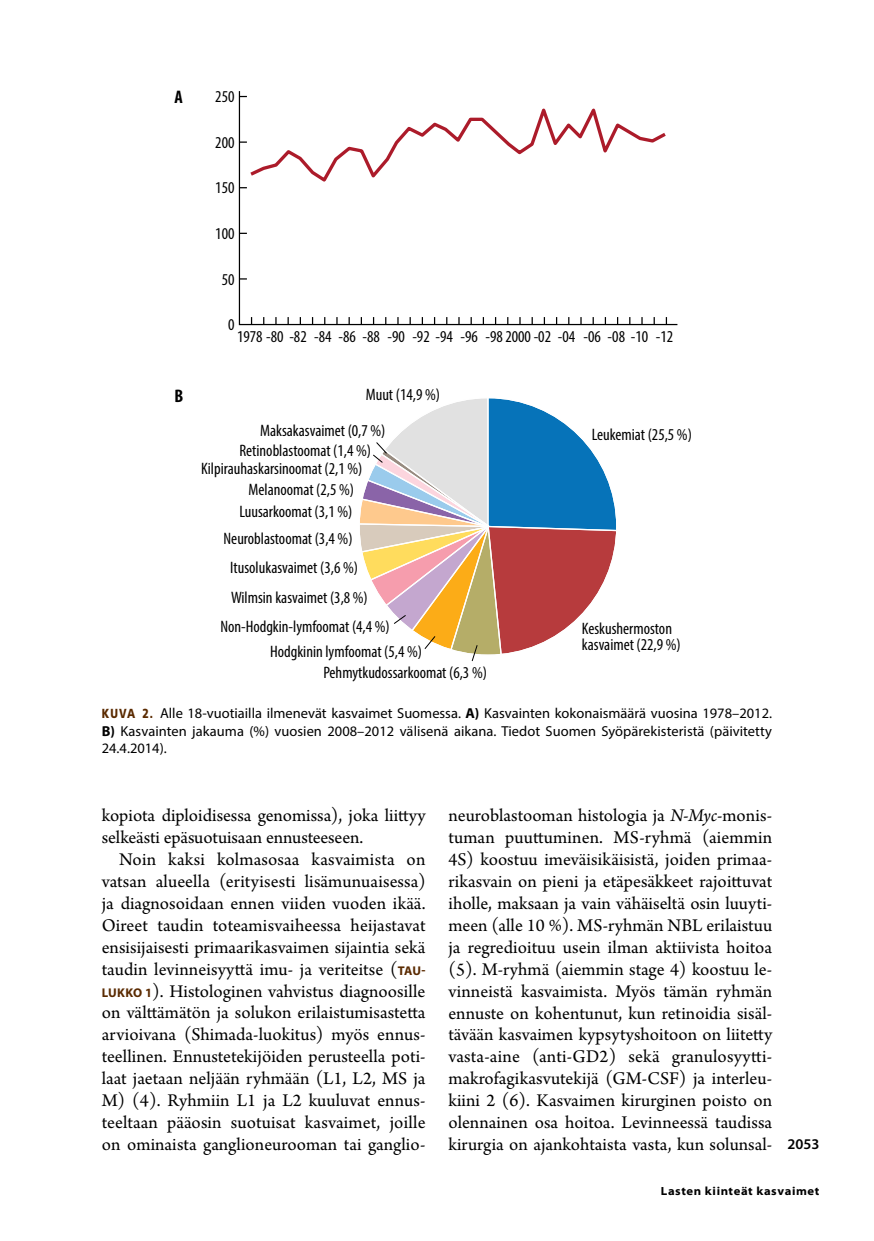
<style>
.page{position:relative;width:874px;height:1241px;background:#fff}
.page>*{position:absolute;margin:0;border:0;box-sizing:border-box;transform-origin:0 0}
.t1{font:18.9px/21.9px "Arno Pro";color:#000;text-align:justify}
.t2{font:700 condensed 18.2px "Myriad Pro";color:#000}
.t3{font:condensed 16.62px/35.7px "Myriad Pro";color:#000}
.t4{font:600 14.88px "Myriad Pro";color:#000}
.t5{font:14.35px/17.5px "Myriad Pro";letter-spacing:.005em;color:#000;text-align:justify}
.t6{font:700 semi-expanded 11.9px "Myriad Pro";letter-spacing:.05em;color:#000}
.s1{font-family:"Frutiger LT Std";font-weight:900;font-size:13.12px;color:#5a2a00}
.s2{font-weight:700}
.s3{font-family:"Myriad Pro";font-weight:700;font-size:12.6px;color:#5a2a00}
.s4{font-style:italic}
</style>
<div class="page">
<svg style="left:238px;top:91px;width:440px;height:235px"></svg>
<svg style="left:299px;top:317px;width:2px;height:7px"></svg>
<svg style="left:360px;top:317px;width:2px;height:7px"></svg>
<svg style="left:421px;top:317px;width:2px;height:7px"></svg>
<svg style="left:482px;top:317px;width:2px;height:7px"></svg>
<svg style="left:494px;top:317px;width:2px;height:7px"></svg>
<svg style="left:555px;top:317px;width:2px;height:7px"></svg>
<svg style="left:616px;top:317px;width:2px;height:7px"></svg>
<svg style="left:239px;top:96px;width:430px;height:92px"></svg>
<svg style="left:360px;top:398px;width:256px;height:264px"></svg>
<p class="t2" style="left:174px;top:85px;width:10px">A</p>
<p class="t2" style="left:174px;top:384px;width:10px">B</p>
<p class="t3" style="left:215px;top:78px;width:21px">250</p>
<p class="t3" style="left:215px;top:124px;width:21px">200</p>
<p class="t3" style="left:215px;top:170px;width:21px">150</p>
<p class="t3" style="left:215px;top:215px;width:21px">100</p>
<p class="t3" style="left:221px;top:261px;width:14px">50</p>
<p class="t3" style="left:228px;top:307px;width:8px">0</p>
<p class="t3" style="left:237px;top:318px;width:437px">1978 -80 -82 -84 -86 -88 -90 -92 -94 -96 -982000 -02 -04 -06 -08 -10 -12</p>
<p class="t3" style="left:260px;top:376px;width:181px;text-indent:105px">Muut (14,9 %)<br>Maksakasvaimet (0,7 %)</p>
<p class="t3" style="left:201px;top:441px;width:171px;line-height:18.2px;text-indent:38px">Retinoblastoomat (1,4 %)<br>Kilpirauhaskarsinoomat (2,1 %)</p>
<p class="t3" style="left:239px;top:478px;width:116px;line-height:22.4px;text-align:center">Melanoomat (2,5 %)<br>Luusarkoomat (3,1 %)</p>
<p class="t3" style="left:223px;top:520px;width:130px">Neuroblastoomat (3,4 %)</p>
<p class="t3" style="left:230px;top:549px;width:129px">Itusolukasvaimet (3,6 %)</p>
<p class="t3" style="left:231px;top:579px;width:138px">Wilmsin kasvaimet (3,8 %)</p>
<p class="t3" style="left:220px;top:608px;width:171px">Non-Hodgkin-lymfoomat (4,4 %)</p>
<p class="t3" style="left:323px;top:640px;width:165px;line-height:20.8px;text-indent:-53px">Hodgkinin lymfoomat (5,4 %)<br>Pehmytkudossarkoomat (6,3 %)</p>
<p class="t3" style="left:591px;top:416px;width:101px">Leukemiat (25,5 %)</p>
<p class="t3" style="left:581px;top:619px;width:100px;line-height:16.6px">Keskushermoston kasvaimet (22,9 %)</p>
<p class="t5" style="left:102px;top:704px;width:671px"><span class="s1">KUVA 2.</span> Alle 18-vuotiailla ilmenevät kasvaimet Suomessa. <span class="s2">A)</span> Kasvainten kokonaismäärä vuosina 1978–2012.<br><span class="s2">B)</span> Kasvainten jakauma (%) vuosien 2008–2012 välisenä aikana. Tiedot Suomen Syöpärekisteristä (päivitetty 24.4.2014).</p>
<p class="t1" style="left:102px;top:805px;width:325px">kopiota diploidisessa genomissa), joka liittyy selkeästi epäsuotuisaan ennusteeseen.</p>
<p class="t1" style="left:102px;top:849px;width:325px;text-indent:17px">Noin kaksi kolmasosaa kasvaimista on vatsan alueella (erityisesti lisämunuaisessa) ja diagnosoidaan ennen viiden vuoden ikää.<br>Oireet taudin toteamisvaiheessa heijastavat ensisijaisesti primaarikasvaimen sijaintia sekä taudin levinneisyyttä imu- ja veriteitse (<span class="s3">TAU-LUKKO 1</span>). Histologinen vahvistus diagnoosille on välttämätön ja solukon erilaistumisastetta arvioivana (Shimada-luokitus) myös ennus&shy;teellinen. Ennustetekijöiden perusteella poti&shy;laat jaetaan neljään ryhmään (L1, L2, MS ja M) (4). Ryhmiin L1 ja L2 kuuluvat ennus&shy;teeltaan pääosin suotuisat kasvaimet, joille on ominaista ganglioneurooman tai ganglio-</p>
<p class="t1" style="left:448px;top:805px;width:325px">neuroblastooman histologia ja <span class="s4">N-Myc</span>-monis&shy;tuman puuttuminen. MS-ryhmä (aiemmin 4S) koostuu imeväisikäisistä, joiden primaa&shy;rikasvain on pieni ja etäpesäkkeet rajoittuvat iholle, maksaan ja vain vähäiseltä osin luuyti&shy;meen (alle 10 %). MS-ryhmän NBL erilaistuu ja regredioituu usein ilman aktiivista hoitoa (5). M-ryhmä (aiemmin stage 4) koostuu le&shy;vinneistä kasvaimista. Myös tämän ryhmän ennuste on kohentunut, kun retinoidia sisäl&shy;tävään kasvaimen kypsytyshoitoon on liitetty vasta-aine (anti-GD2) sekä granulosyytti&shy;makrofagikasvutekijä (GM-CSF) ja interleu&shy;kiini 2 (6). Kasvaimen kirurginen poisto on olennainen osa hoitoa. Levinneessä taudissa kirurgia on ajankohtaista vasta, kun solunsal-</p>
<p class="t4" style="left:787px;top:1134px;width:33px">2053</p>
<p class="t6" style="left:660px;top:1182px;width:160px">Lasten kiinteät kasvaimet</p>
</div>
